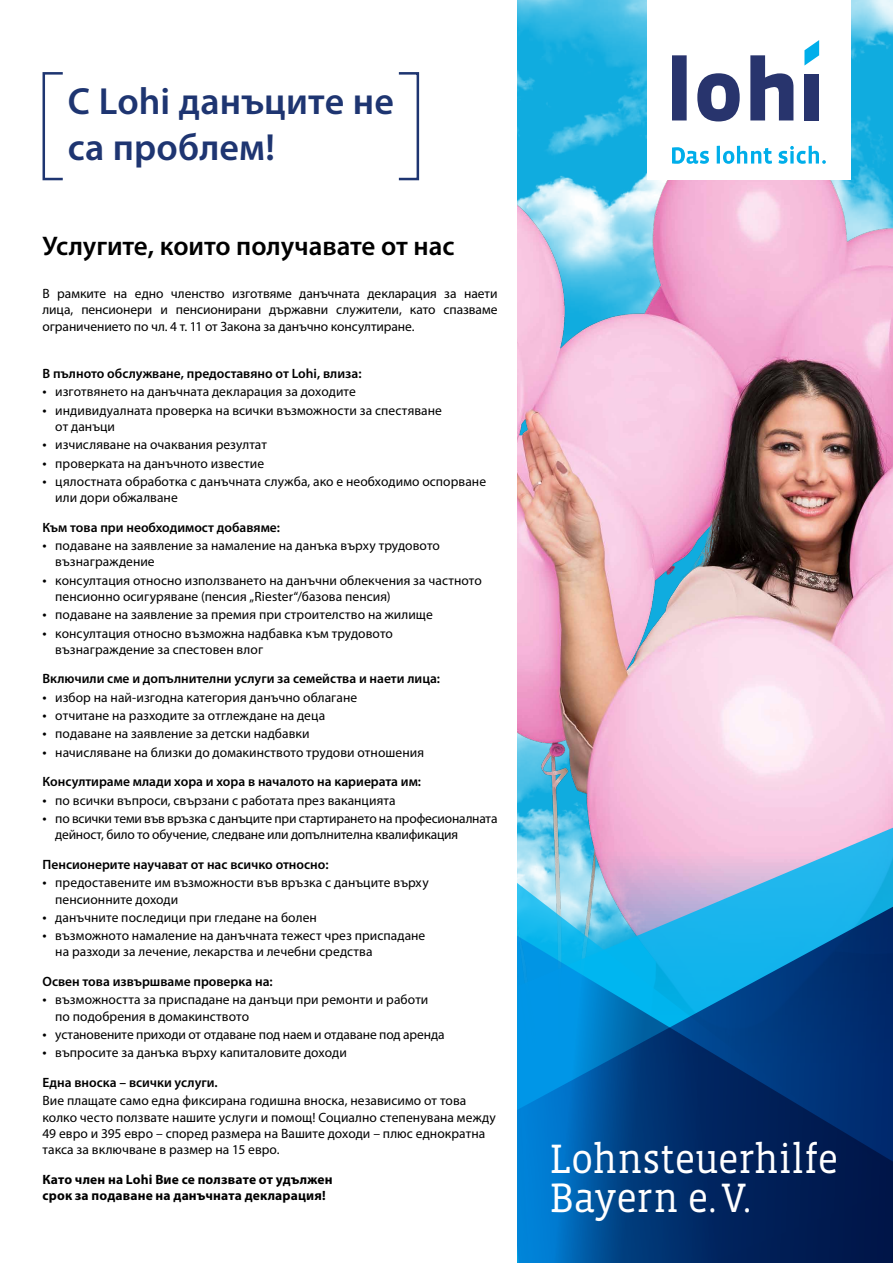
<style>
.page{position:relative;width:893px;height:1263px;background:#fff}
.page>*{position:absolute;margin:0;border:0;box-sizing:border-box;transform-origin:0 0}
.t1{font:42px/39.2px "Vista Slab OTCE";letter-spacing:-.01em;color:#fff;scale:.95 1}
.t2{font:600 37.95px/45.5px "Myriad Pro";color:#1e3571}
.t3{font:600 27px "Myriad Pro";letter-spacing:-.005em;color:#000}
.t4{font:13.5px/16.2px "Myriad Pro";letter-spacing:.005em;color:#000}
.t5{font:600 13.5px "Myriad Pro";color:#000}
.t6{font:13.5px/16.2px "Myriad Pro";letter-spacing:-.015em;color:#000}
.t7{font:700 13.5px/16.2px "Myriad Pro";letter-spacing:.01em;color:#000}
.s1{font-size:15px}
.s2{font-weight:600}
</style>
<div class="page">
<img style="left:399px;top:0;width:494px;height:430px">
<img style="left:518px;top:180px;width:375px;height:639px">
<svg style="left:518px;top:819px;width:375px;height:72px;background:#b1bde2"></svg>
<svg style="left:518px;top:823px;width:156px;height:68px;background:#b8bfde"></svg>
<svg style="left:518px;top:891px;width:375px;height:372px;background:#0a5a9a"></svg>
<div style="left:647px;top:0;width:203px;height:180px;background:#fff"></div>
<svg style="left:804px;top:40px;width:15px;height:26px"></svg>
<svg style="left:750px;top:55px;width:43px;height:65px"></svg>
<svg style="left:672px;top:55px;width:15px;height:65px"></svg>
<div style="left:804px;top:74px;width:15px;height:46px;background:#28346d"></div>
<svg style="left:697px;top:73px;width:43px;height:48px"></svg>
<svg style="left:672px;top:147px;width:37px;height:17px"></svg>
<svg style="left:717px;top:146px;width:55px;height:18px"></svg>
<svg style="left:778px;top:146px;width:48px;height:18px"></svg>
<div style="left:398px;top:72px;width:21px;height:108px;border:3px solid #1e3571"></div>
<div style="left:43px;top:72px;width:21px;height:108px;border:3px solid #1e3571"></div>
<h2 class="t2" style="left:68px;top:78px;width:327px">С Lohi данъците не са проблем!</h2>
<h3 class="t3" style="left:43px;top:229px;width:413px">Услугите, които получавате от нас</h3>
<p class="t4" style="left:43px;top:285px;width:456px;text-align:justify">В рамките на едно членство изготвяме данъчната декларация за наети лица, пенсионери и пенсионирани държавни служители, като спазваме ограничението по чл. 4 т. 11 от Закона за данъчно консултиране.</p>
<p class="t5" style="left:43px;top:365px;width:320px">В пълното обслужване, предоставяно от Lohi, влиза:</p>
<p class="t4" style="left:43px;top:383px;width:315px"><span class="s1">•</span> изготвянето на данъчната декларация за доходите</p>
<p class="t4" style="left:55px;top:402px;width:388px;text-indent:-13px"><span class="s1">•</span> индивидуалната проверка на всички възможности за спестяване от данъци</p>
<p class="t4" style="left:43px;top:436px;width:226px"><span class="s1">•</span> изчисляване на очаквания резултат</p>
<p class="t4" style="left:43px;top:455px;width:223px"><span class="s1">•</span> проверката на данъчното известие</p>
<p class="t4" style="left:55px;top:473px;width:432px;text-indent:-13px"><span class="s1">•</span> цялостната обработка с данъчната служба, ако е необходимо оспорване или дори обжалване</p>
<p class="t5" style="left:43px;top:519px;width:239px">Към това при необходимост добавяме:</p>
<p class="t4" style="left:55px;top:537px;width:386px;text-indent:-13px"><span class="s1">•</span> подаване на заявление за намаление на данъка върху трудовото възнаграждение</p>
<p class="t4" style="left:55px;top:572px;width:428px;text-indent:-13px"><span class="s1">•</span> консултация относно използването на данъчни облекчения за частното пенсионно осигуряване (пенсия „Riester“/базова пенсия)</p>
<p class="t4" style="left:43px;top:606px;width:392px"><span class="s1">•</span> подаване на заявление за премия при строителство на жилище</p>
<p class="t4" style="left:55px;top:625px;width:339px;text-indent:-13px"><span class="s1">•</span> консултация относно възможна надбавка към трудовото възнаграждение за спестовен влог</p>
<p class="t5" style="left:43px;top:670px;width:399px">Включили сме и допълнителни услуги за семейства и наети лица:</p>
<p class="t4" style="left:43px;top:689px;width:316px"><span class="s1">•</span> избор на най-изгодна категория данъчно облагане</p>
<p class="t4" style="left:43px;top:707px;width:284px"><span class="s1">•</span> отчитане на разходите за отглеждане на деца</p>
<p class="t4" style="left:43px;top:725px;width:269px"><span class="s1">•</span> подаване на заявление за детски надбавки</p>
<p class="t4" style="left:43px;top:737px;width:383px;line-height:29.7px"><span class="s1">•</span> начисляване на близки до домакинството трудови отношения<br><span class="s2">Консултираме млади хора и хора в началото на кариерата им:</span></p>
<p class="t4" style="left:43px;top:792px;width:355px"><span class="s1">•</span> по всички въпроси, свързани с работата през ваканцията</p>
<p class="t6" style="left:55px;top:810px;width:444px;text-indent:-13px"><span class="s1">•</span> по всички теми във връзка с данъците при стартирането на професионалната дейност, било то обучение, следване или допълнителна квалификация</p>
<p class="t5" style="left:43px;top:856px;width:288px">Пенсионерите научават от нас всичко относно:</p>
<p class="t4" style="left:55px;top:874px;width:375px;text-indent:-13px"><span class="s1">•</span> предоставените им възможности във връзка с данъците върху пенсионните доходи</p>
<p class="t4" style="left:43px;top:909px;width:276px"><span class="s1">•</span> данъчните последици при гледане на болен</p>
<p class="t4" style="left:55px;top:927px;width:372px;text-indent:-13px"><span class="s1">•</span> възможното намаление на данъчната тежест чрез приспадане на разходи за лечение, лекарства и лечебни средства</p>
<p class="t5" style="left:43px;top:973px;width:232px">Освен това извършваме проверка на:</p>
<p class="t4" style="left:55px;top:991px;width:375px;text-indent:-13px"><span class="s1">•</span> възможността за приспадане на данъци при ремонти и работи по подобрения в домакинството</p>
<p class="t4" style="left:43px;top:1026px;width:404px"><span class="s1">•</span> установените приходи от отдаване под наем и отдаване под аренда</p>
<p class="t4" style="left:43px;top:1044px;width:306px"><span class="s1">•</span> въпросите за данъка върху капиталовите доходи</p>
<p class="t5" style="left:43px;top:1074px;width:177px">Една вноска – всички услуги.</p>
<p class="t4" style="left:43px;top:1092px;width:455px">Вие плащате само една фиксирана годишна вноска, независимо от това колко често ползвате нашите услуги и помощ! Социално степенувана между 49 евро и 395 евро – според размера на Вашите доходи – плюс еднократна такса за включване в размер на 15 евро.</p>
<p class="t7" style="left:43px;top:1170px;width:292px">Като член на Lohi Вие се ползвате от удължен срок за подаване на данъчната декларация!</p>
<h1 class="t1" style="left:550px;top:1138px;width:305px">Lohnsteuerhilfe<br>Bayern e.V.</h1>
</div>
